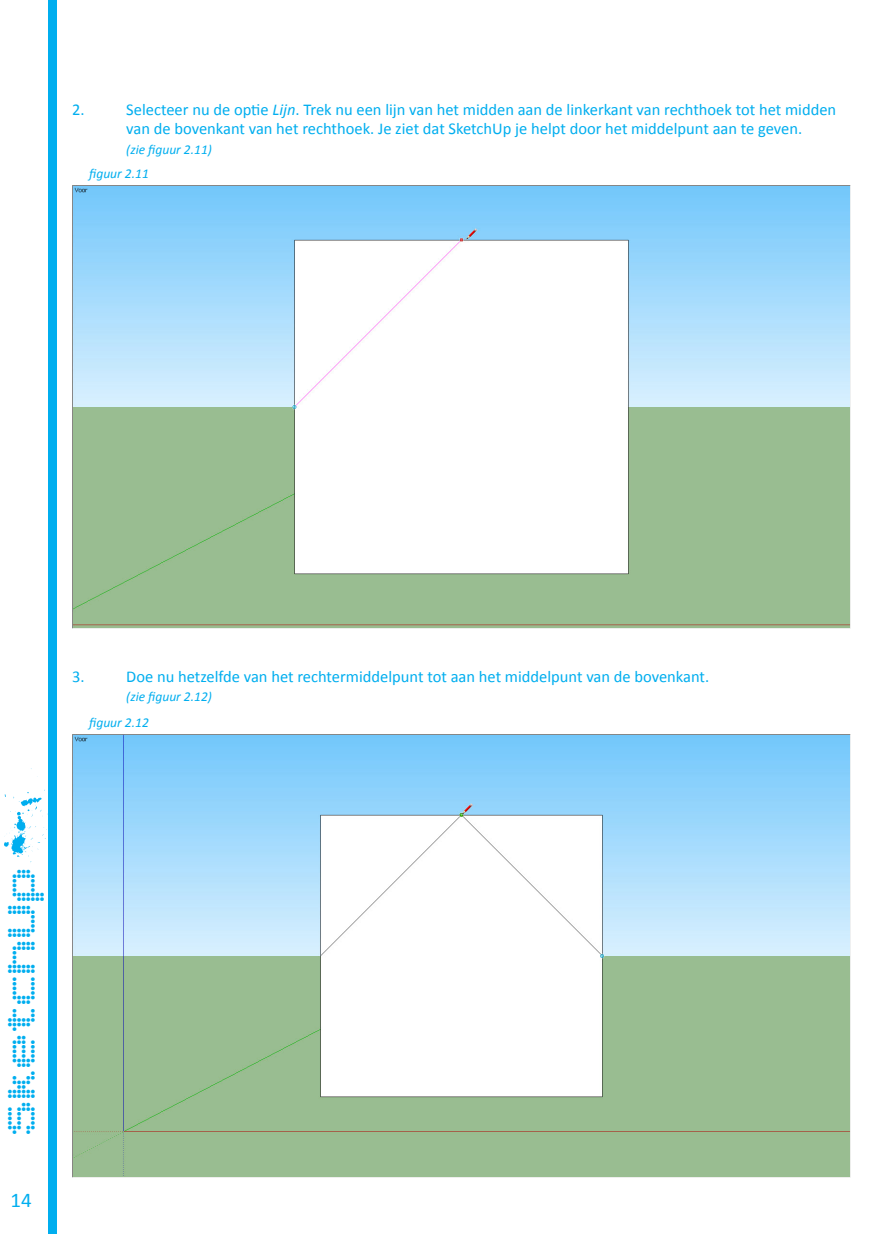
<style>
.page{position:relative;width:893px;height:1234px;background:#fff}
.page>*{position:absolute;margin:0;border:0;box-sizing:border-box;transform-origin:0 0}
.t1{font:45px "V5 Prophit Dot";color:#00aeef}
.t2{font:21px "Calibri";color:#00aeef}
.Geen_afstand{font:16.5px "Calibri";color:#00aeef}
.Geen_afstand-2{font:italic 13.5px "Calibri";color:#00aeef}
.s1{font-style:italic}
</style>
<div class="page">
<div style="left:49px;top:0;width:8px;height:1233px;background:#00aeef"></div>
<img style="left:72px;top:185px;width:778px;height:443px">
<img style="left:72px;top:734px;width:778px;height:443px">
<svg style="left:48px;top:765px;width:31px;height:106px"></svg>
<p class="Geen_afstand" style="left:72px;top:99px;width:14px">2.</p>
<p class="Geen_afstand" style="left:126px;top:99px;width:711px">Selecteer nu de optie <span class="s1">Lijn</span>. Trek nu een lijn van het midden aan de linkerkant van rechthoek tot het midden</p>
<p class="Geen_afstand" style="left:126px;top:119px;width:677px">van de bovenkant van het rechthoek. Je ziet dat SketchUp je helpt door het middelpunt aan te geven.</p>
<p class="Geen_afstand-2" style="left:126px;top:141px;width:87px">(zie figuur 2.11)</p>
<p class="Geen_afstand-2" style="left:89px;top:165px;width:61px">figuur 2.11</p>
<p class="Geen_afstand" style="left:72px;top:665px;width:14px">3.</p>
<p class="Geen_afstand" style="left:126px;top:665px;width:584px">Doe nu hetzelfde van het rechtermiddelpunt tot aan het middelpunt van de bovenkant.</p>
<p class="Geen_afstand-2" style="left:126px;top:688px;width:87px">(zie figuur 2.12)</p>
<p class="Geen_afstand-2" style="left:89px;top:714px;width:61px">figuur 2.12</p>
<h1 class="t1" style="left:-1px;top:1133px;width:270px;rotate:-90deg">SketchUp</h1>
<p class="t2" style="left:11px;top:1186px;width:23px">14</p>
</div>
